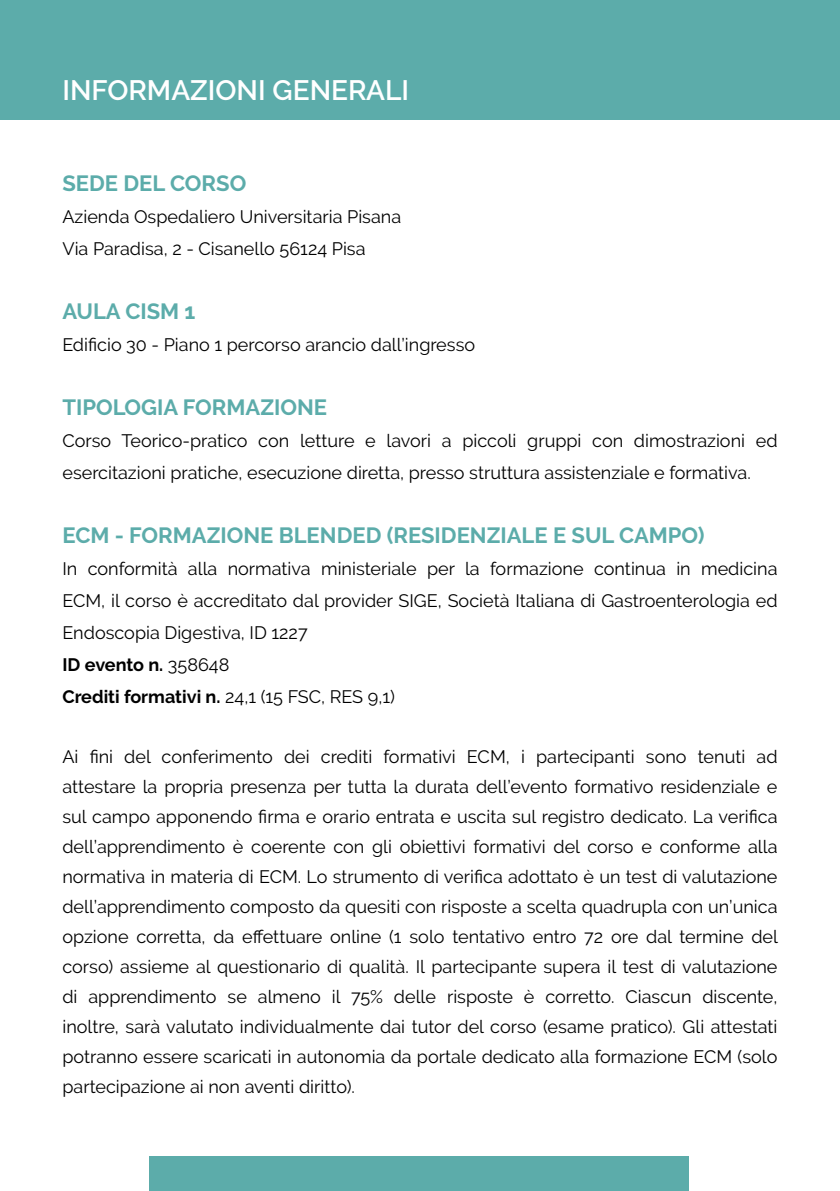
<style>
.page{position:relative;width:840px;height:1191px;background:#fff}
.page>*{position:absolute;margin:0;border:0;box-sizing:border-box;transform-origin:0 0}
.t1{font:600 28px "Raleway";color:#fff}
.t2{font:700 22px "Raleway";color:#5cacaa}
.t3{font:18px/30px "Raleway";color:#000}
.s1{font-weight:700}
</style>
<div class="page">
<div style="left:149px;top:1156px;width:539px;height:34px;background:#5cacaa"></div>
<div style="left:0;top:0;width:839px;height:120px;background:#5cacaa"></div>
<h1 class="t1" style="left:62px;top:74px;width:348px">INFORMAZIONI GENERALI</h1>
<p class="t2" style="left:62px;top:170px;width:185px">SEDE DEL CORSO</p>
<p class="t3" style="left:62px;top:200px;width:340px;line-height:32px">Azienda Ospedaliero Universitaria Pisana<br>Via Paradisa, 2 - Cisanello 56124 Pisa</p>
<p class="t2" style="left:62px;top:298px;width:134px">AULA CISM 1</p>
<p class="t3" style="left:62px;top:329px;width:414px">Edificio 30 - Piano 1 percorso arancio dall’ingresso</p>
<p class="t2" style="left:62px;top:394px;width:266px">TIPOLOGIA FORMAZIONE</p>
<p class="t3" style="left:62px;top:424px;width:716px;line-height:32px">Corso Teorico-pratico con letture e lavori a piccoli gruppi con dimostrazioni ed esercitazioni pratiche, esecuzione diretta, presso struttura assistenziale e formativa.</p>
<p class="t2" style="left:62px;top:522px;width:643px">ECM - FORMAZIONE BLENDED (RESIDENZIALE E SUL CAMPO)</p>
<p class="t3" style="left:62px;top:552px;width:716px;line-height:32px">In conformità alla normativa ministeriale per la formazione continua in medicina ECM, il corso è accreditato dal provider SIGE, Società Italiana di Gastroenterologia ed Endoscopia Digestiva, ID 1227<br><span class="s1">ID evento n.</span> 358648<br><span class="s1">Crediti formativi n.</span> 24,1 (15 FSC, RES 9,1)</p>
<p class="t3" style="left:62px;top:741px;width:716px;text-align:justify">Ai fini del conferimento dei crediti formativi ECM, i partecipanti sono tenuti ad attestare la propria presenza per tutta la durata dell’evento formativo residenziale e sul campo apponendo firma e orario entrata e uscita sul registro dedicato. La verifica dell’apprendimento è coerente con gli obiettivi formativi del corso e conforme alla normativa in materia di ECM. Lo strumento di verifica adottato è un test di valutazione dell’apprendimento composto da quesiti con risposte a scelta quadrupla con un’unica opzione corretta, da effettuare online (1 solo tentativo entro 72 ore dal termine del corso) assieme al questionario di qualità. Il partecipante supera il test di valutazione di apprendimento se almeno il 75% delle risposte è corretto. Ciascun discente, inoltre, sarà valutato individualmente dai tutor del corso (esame pratico). Gli attestati potranno essere scaricati in autonomia da portale dedicato alla formazione ECM (solo partecipazione ai non aventi diritto).</p>
</div>
